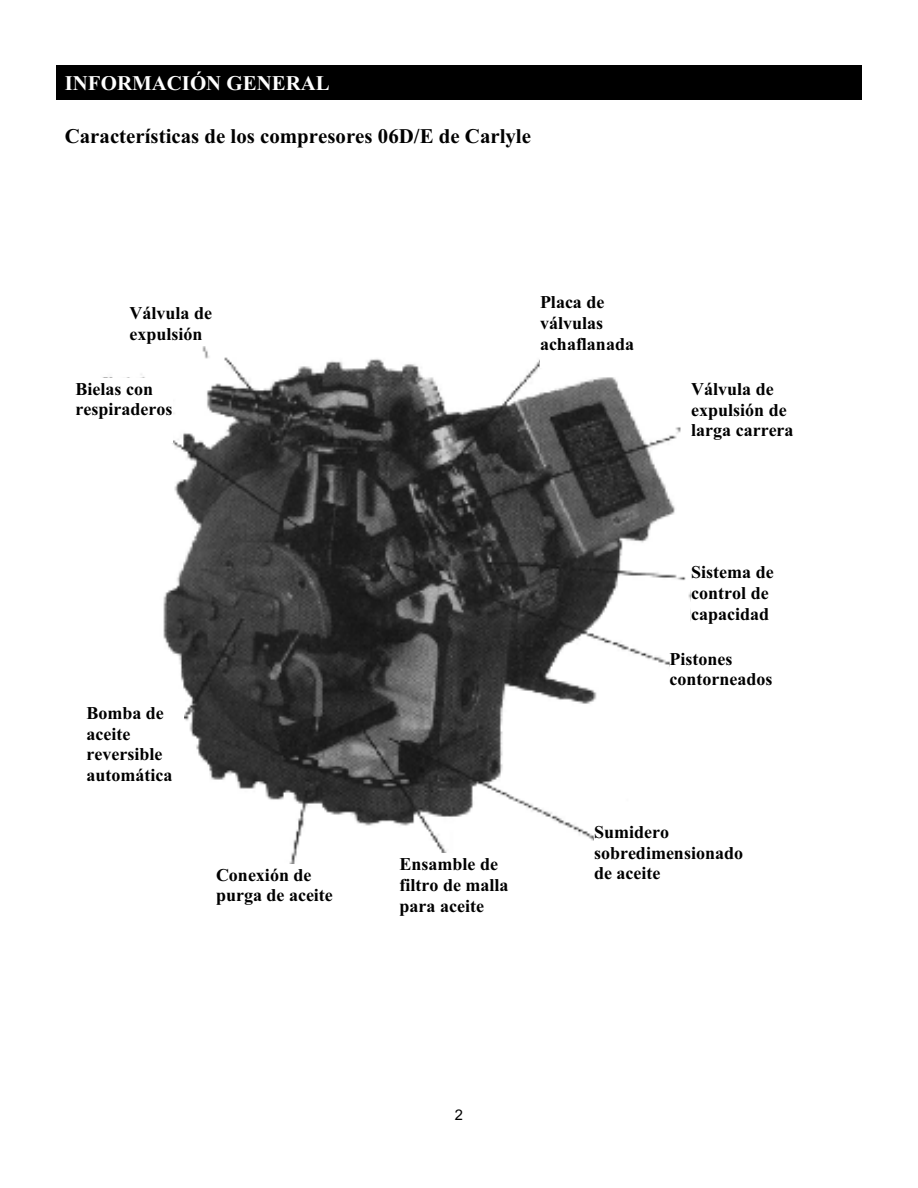
<style>
.page{position:relative;width:918px;height:1188px;background:#fff}
.page>*{position:absolute;margin:0;border:0;box-sizing:border-box;transform-origin:0 0}
.t1{font:700 20.85px "Times New Roman";color:#000}
.t2{font:700 20.85px "Times New Roman";color:#fff}
.t3{font:700 18px/20.7px "Times New Roman";color:#000}
.t4{font:14.7px "Arial";color:#000}
</style>
<div class="page">
<div style="left:57px;top:66px;width:804px;height:33px;background:#000"></div>
<hr style="left:56px;top:65px;width:806px;height:1px;background:#000">
<hr style="left:56px;top:66px;width:1px;height:34px;background:#000">
<hr style="left:57px;top:99px;width:804px;height:1px;background:#000">
<hr style="left:861px;top:66px;width:1px;height:34px;background:#000">
<img style="left:102px;top:346px;width:589px;height:518px">
<div style="left:76px;top:378px;width:97px;height:65px;background:#fff"></div>
<div style="left:540px;top:292px;width:108px;height:76px;background:#fff"></div>
<div style="left:670px;top:648px;width:118px;height:65px;background:#fff"></div>
<div style="left:594px;top:821px;width:151px;height:76px;background:#fff"></div>
<div style="left:400px;top:854px;width:129px;height:86px;background:#fff"></div>
<div style="left:86px;top:702px;width:98px;height:87px;background:#fff"></div>
<p class="t2" style="left:65px;top:76px;width:267px">INFORMACIÓN GENERAL</p>
<p class="t1" style="left:65px;top:129px;width:468px">Características de los compresores 06D/E de Carlyle</p>
<p class="t3" style="left:130px;top:305px;width:84px">Válvula de expulsión</p>
<p class="t3" style="left:76px;top:381px;width:98px">Bielas con respiraderos</p>
<p class="t3" style="left:86px;top:705px;width:87px">Bomba de aceite reversible automática</p>
<p class="t3" style="left:216px;top:867px;width:118px">Conexión de purga de aceite</p>
<p class="t3" style="left:540px;top:294px;width:96px">Placa de válvulas achaflanada</p>
<p class="t3" style="left:691px;top:381px;width:104px">Válvula de expulsión de larga carrera</p>
<p class="t3" style="left:691px;top:564px;width:84px">Sistema de control de capacidad</p>
<p class="t3" style="left:670px;top:651px;width:104px">Pistones contorneados</p>
<p class="t3" style="left:400px;top:856px;width:110px">Ensamble de filtro de malla para aceite</p>
<p class="t3" style="left:594px;top:823px;width:151px">Sumidero sobredimensionado de aceite</p>
<p class="t4" style="left:455px;top:1109px;width:10px">2</p>
</div>
